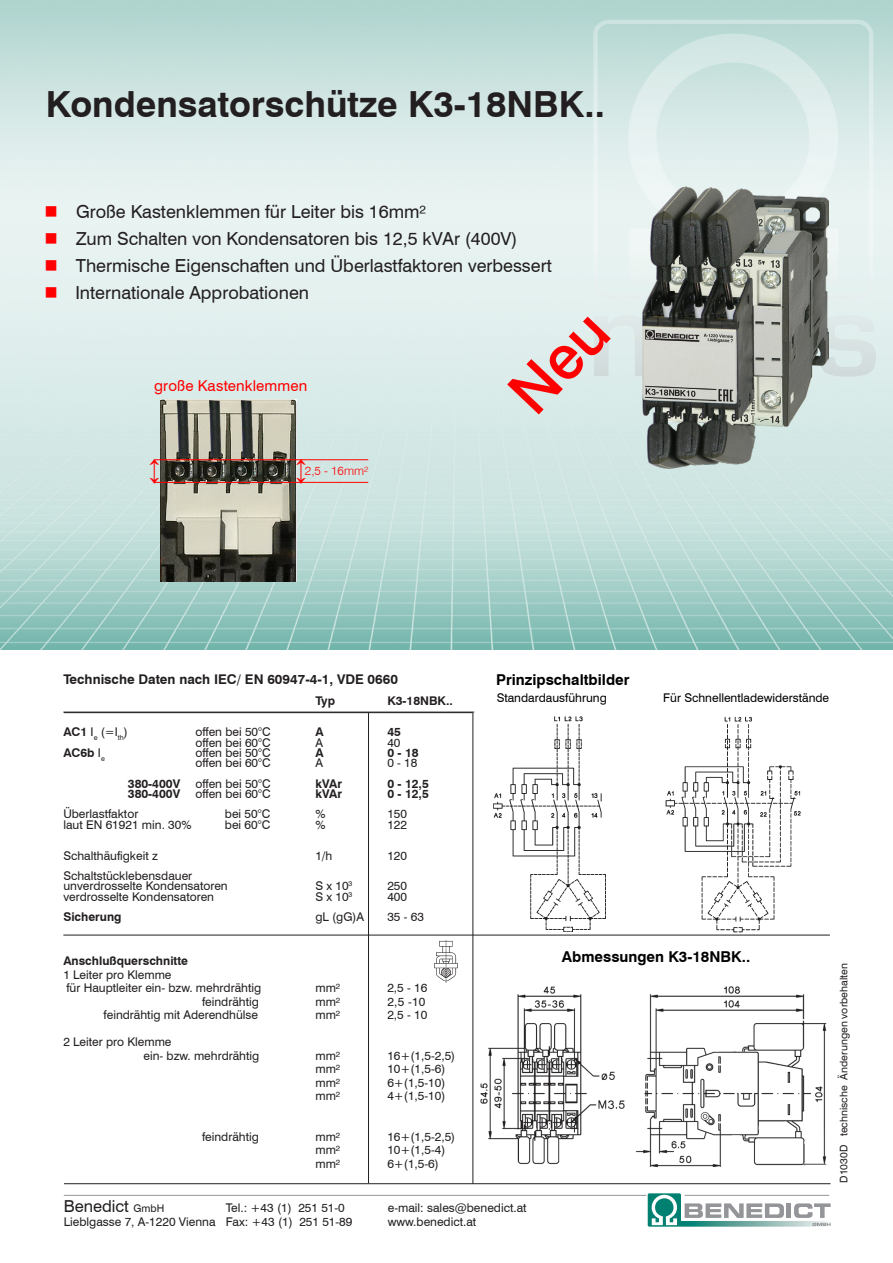
<style>
.page{position:relative;width:893px;height:1263px;background:#fff}
.page>*{position:absolute;margin:0;border:0;box-sizing:border-box;transform-origin:0 0}
.t1{font:700 36px "Swiss 721 BT";color:#231f20}
.t2{font:18px "Swiss 721 BT";color:#231f20}
.t3{font:16.5px "Swiss 721 BT";color:#231f20}
.t4{font:700 15px "Swiss 721 BT";color:#000}
.t5{font:15px "Swiss 721 BT";letter-spacing:.01em;color:#f00}
.titel2{font:700 13.35px "Swiss 721 BT";color:#231f20}
.text7{font:12px "Swiss 721 BT";color:#231f20}
.titel2-2{font:700 12px/13.5px "Swiss 721 BT";color:#231f20}
.text7-2{font:700 12px "Swiss 721 BT";color:#231f20}
.t6{font:12px "Swiss 721 BT";color:#000}
.t7{font:300 12px "Swiss 721 BT";color:#f00}
.t8{font:10.5px "Swiss 721 BT";color:#231f20}
.s1{color:#f00}
.s2{font-weight:700}
.s3{font-weight:400}
.s4{font-size:10.5px}
</style>
<div class="page">
<hr style="left:64px;top:1195px;width:582px;height:1px;background:#939598">
<svg style="left:648px;top:1193px;width:183px;height:34px"></svg>
<img style="left:0;top:0;width:893px;height:649px">
<img style="left:558px;top:0;width:335px;height:414px">
<img style="left:160px;top:399px;width:136px;height:182px">
<hr style="left:63px;top:712px;width:411px;height:1px;background:#231f20">
<hr style="left:63px;top:935px;width:767px;height:1px;background:#231f20">
<hr style="left:155px;top:459px;width:213px;height:1px;background:#f00">
<hr style="left:155px;top:482px;width:213px;height:1px;background:#f00">
<hr style="left:64px;top:1183px;width:766px;height:1px;background:#231f20">
<hr style="left:472px;top:713px;width:1px;height:471px;background:#231f20">
<img style="left:434px;top:940px;width:24px;height:42px">
<hr style="left:368px;top:713px;width:1px;height:470px;background:#231f20">
<img style="left:480px;top:986px;width:347px;height:180px">
<img style="left:493px;top:716px;width:112px;height:216px">
<img style="left:661px;top:716px;width:152px;height:220px">
<img style="left:642px;top:186px;width:187px;height:283px">
<svg style="left:150px;top:459px;width:9px;height:25px"></svg>
<svg style="left:297px;top:459px;width:9px;height:25px"></svg>
<div style="left:507px;top:317px;width:104px;height:97px;background:#dceceb"></div>
<p class="t1" style="left:46px;top:82px;width:561px">Kondensatorschütze K3-18NBK..</p>
<p class="t2" style="left:45px;top:200px;width:383px"><span class="s1">■</span> Große Kastenklemmen für Leiter bis 16mm²</p>
<p class="t2" style="left:45px;top:227px;width:474px"><span class="s1">■</span> Zum Schalten von Kondensatoren bis 12,5 kVAr (400V)</p>
<p class="t2" style="left:45px;top:254px;width:509px"><span class="s1">■</span> Thermische Eigenschaften und Überlastfaktoren verbessert</p>
<p class="t2" style="left:45px;top:281px;width:266px"><span class="s1">■</span> Internationale Approbationen</p>
<p class="t5" style="left:154px;top:376px;width:155px">große Kastenklemmen</p>
<p class="t7" style="left:305px;top:464px;width:65px">2,5 - 16mm²</p>
<p class="titel2" style="left:63px;top:671px;width:336px">Technische Daten nach IEC/ EN 60947-4-1, VDE 0660</p>
<p class="titel2-2" style="left:315px;top:694px;width:21px">Typ</p>
<p class="titel2-2" style="left:387px;top:694px;width:67px">K3-18NBK..</p>
<p class="text7" style="left:63px;top:725px;width:66px"><span class="s2">AC1</span> I<sub>e</sub> (=I<sub>th</sub>)</p>
<p class="text7" style="left:195px;top:725px;width:77px">offen bei 50°C</p>
<p class="text7-2" style="left:315px;top:725px;width:10px">A</p>
<p class="text7-2" style="left:387px;top:725px;width:15px">45</p>
<p class="text7" style="left:195px;top:735px;width:77px">offen bei 60°C</p>
<p class="text7" style="left:315px;top:735px;width:9px">A</p>
<p class="text7" style="left:387px;top:735px;width:15px">40</p>
<p class="text7-2" style="left:63px;top:745px;width:43px">AC6b <span class="s3">I</span><sub>e</sub></p>
<p class="text7" style="left:195px;top:745px;width:77px">offen bei 50°C</p>
<p class="text7-2" style="left:315px;top:745px;width:10px">A</p>
<p class="text7-2" style="left:387px;top:745px;width:33px">0 - 18</p>
<p class="text7" style="left:195px;top:755px;width:77px">offen bei 60°C</p>
<p class="text7" style="left:315px;top:755px;width:9px">A</p>
<p class="text7" style="left:387px;top:755px;width:32px">0 - 18</p>
<p class="text7-2" style="left:128px;top:776px;width:54px">380-400V</p>
<p class="text7" style="left:195px;top:776px;width:77px">offen bei 50°C</p>
<p class="text7-2" style="left:315px;top:776px;width:28px">kVAr</p>
<p class="text7-2" style="left:387px;top:776px;width:43px">0 - 12,5</p>
<p class="text7-2" style="left:128px;top:786px;width:54px">380-400V</p>
<p class="text7" style="left:195px;top:786px;width:77px">offen bei 60°C</p>
<p class="text7-2" style="left:315px;top:786px;width:28px">kVAr</p>
<p class="text7-2" style="left:387px;top:786px;width:43px">0 - 12,5</p>
<p class="text7" style="left:63px;top:807px;width:76px">Überlastfaktor</p>
<p class="text7" style="left:225px;top:807px;width:47px">bei 50°C</p>
<p class="text7" style="left:315px;top:807px;width:12px">%</p>
<p class="text7" style="left:387px;top:807px;width:21px">150</p>
<p class="text7" style="left:63px;top:817px;width:130px">laut EN 61921 min. 30%</p>
<p class="text7" style="left:225px;top:817px;width:47px">bei 60°C</p>
<p class="text7" style="left:315px;top:817px;width:12px">%</p>
<p class="text7" style="left:387px;top:817px;width:21px">122</p>
<p class="text7" style="left:63px;top:848px;width:96px">Schalthäufigkeit z</p>
<p class="text7" style="left:315px;top:848px;width:19px">1/h</p>
<p class="text7" style="left:387px;top:848px;width:21px">120</p>
<p class="text7" style="left:63px;top:868px;width:130px">Schaltstücklebensdauer</p>
<p class="text7" style="left:63px;top:879px;width:166px">unverdrosselte Kondensatoren</p>
<p class="text7" style="left:315px;top:879px;width:39px">S x 10<sup>3</sup></p>
<p class="text7" style="left:387px;top:879px;width:21px">250</p>
<p class="text7" style="left:63px;top:889px;width:152px">verdrosselte Kondensatoren</p>
<p class="text7" style="left:315px;top:889px;width:39px">S x 10<sup>3</sup></p>
<p class="text7" style="left:387px;top:889px;width:21px">400</p>
<p class="titel2-2" style="left:63px;top:910px;width:60px">Sicherung</p>
<p class="text7" style="left:315px;top:909px;width:50px">gL (gG)A</p>
<p class="text7" style="left:387px;top:909px;width:38px">35 - 63</p>
<p class="titel2-2" style="left:63px;top:954px;width:126px">Anschlußquerschnitte<br><span class="s3">1 Leiter pro Klemme</span></p>
<p class="text7" style="left:66px;top:981px;width:196px">für Hauptleiter ein- bzw. mehrdrähtig</p>
<p class="text7" style="left:315px;top:981px;width:26px">mm²</p>
<p class="text7" style="left:387px;top:981px;width:41px">2,5 - 16</p>
<p class="text7" style="left:202px;top:994px;width:58px">feindrähtig</p>
<p class="text7" style="left:315px;top:994px;width:26px">mm²</p>
<p class="text7" style="left:387px;top:994px;width:40px">2,5 -10</p>
<p class="text7" style="left:104px;top:1008px;width:156px">feindrähtig mit Aderendhülse</p>
<p class="text7" style="left:315px;top:1008px;width:26px">mm²</p>
<p class="text7" style="left:387px;top:1008px;width:41px">2,5 - 10</p>
<p class="text7" style="left:63px;top:1035px;width:110px">2 Leiter pro Klemme</p>
<p class="text7" style="left:143px;top:1048px;width:117px">ein- bzw. mehrdrähtig</p>
<p class="text7" style="left:315px;top:1048px;width:26px">mm²</p>
<p class="text7" style="left:387px;top:1048px;width:69px">16+(1,5-2,5)</p>
<p class="text7" style="left:315px;top:1062px;width:26px">mm²</p>
<p class="text7" style="left:387px;top:1062px;width:60px">10+(1,5-6)</p>
<p class="text7" style="left:315px;top:1075px;width:26px">mm²</p>
<p class="text7" style="left:387px;top:1075px;width:60px">6+(1,5-10)</p>
<p class="text7" style="left:315px;top:1089px;width:26px">mm²</p>
<p class="text7" style="left:387px;top:1089px;width:60px">4+(1,5-10)</p>
<p class="text7" style="left:202px;top:1129px;width:58px">feindrähtig</p>
<p class="text7" style="left:315px;top:1129px;width:26px">mm²</p>
<p class="text7" style="left:387px;top:1129px;width:69px">16+(1,5-2,5)</p>
<p class="text7" style="left:315px;top:1143px;width:26px">mm²</p>
<p class="text7" style="left:387px;top:1143px;width:60px">10+(1,5-4)</p>
<p class="text7" style="left:315px;top:1156px;width:26px">mm²</p>
<p class="text7" style="left:387px;top:1156px;width:53px">6+(1,5-6)</p>
<p class="t4" style="left:496px;top:671px;width:135px">Prinzipschaltbilder</p>
<p class="t6" style="left:497px;top:691px;width:112px">Standardausführung</p>
<p class="t6" style="left:663px;top:690px;width:167px">Für Schnellentladewiderstände</p>
<p class="t4" style="left:562px;top:947px;width:190px">Abmessungen K3-18NBK..</p>
<h3 class="t3" style="left:64px;top:1196px;width:102px">Benedict <span class="s4">GmbH</span></h3>
<p class="text7" style="left:226px;top:1200px;width:121px">Tel.: +43 (1) 251 51-0</p>
<p class="text7" style="left:388px;top:1200px;width:140px">e-mail: sales@benedict.at</p>
<p class="text7" style="left:64px;top:1215px;width:290px">Lieblgasse 7, A-1220 Vienna Fax: +43 (1) 251 51-89</p>
<p class="text7" style="left:388px;top:1215px;width:90px">www.benedict.at</p>
<p class="t8" style="left:837px;top:1183px;width:221px;rotate:-90deg">D1030D technische Änderungen vorbehalten</p>
</div>
